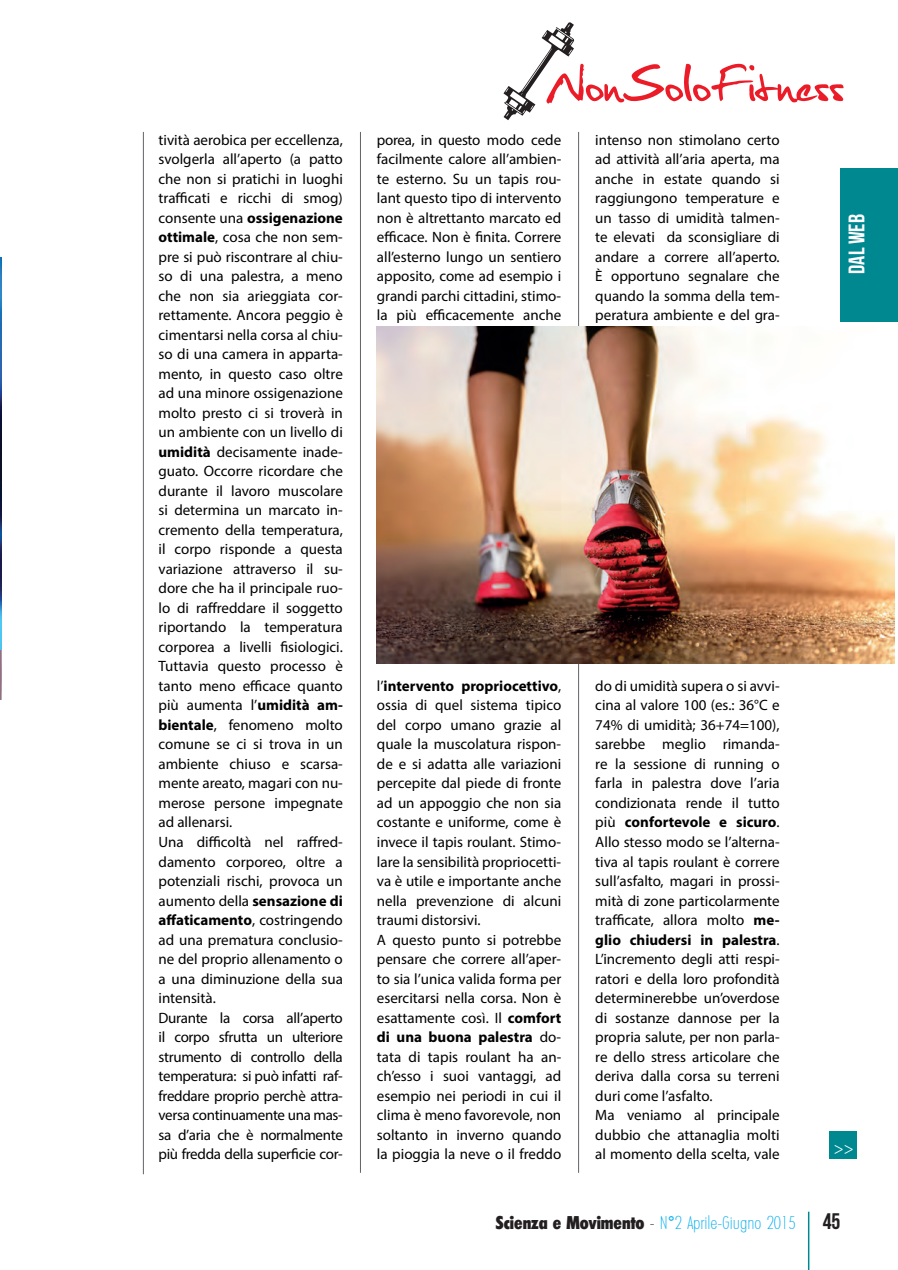
<style>
.page{position:relative;width:898px;height:1270px;background:#fff}
.page>*{position:absolute;margin:0;border:0;box-sizing:border-box;transform-origin:0 0}
.t1{font:22.5px "Bebas Neue";color:#fff}
.t2{font:200 condensed 18px "Limerick";color:#00aeef}
.t3{font:18px "Minion Pro";color:#fff}
.t4{font:15px/19.5px "Myriad Pro";color:#000001}
.s1{font-weight:700}
.s2{font-weight:800;color:#231f20}
.s3{color:#231f20}
.s4{font-family:"Arial Narrow";font-weight:400;font-stretch:normal}
.s5{font-family:"Bebas Neue";font-weight:400;font-stretch:normal;font-size:22.5px;color:#231f20}
</style>
<div class="page">
<div style="left:840px;top:169px;width:58px;height:153px;background:#008891"></div>
<hr style="left:808px;top:1211px;width:1px;height:58px;background:#008891">
<hr style="left:143px;top:132px;width:1px;height:1042px;background:#636366">
<img style="left:0;top:257px;width:1px;height:393px">
<hr style="left:0;top:650px;width:1px;height:49px;background:#ef4d3d">
<hr style="left:360px;top:132px;width:1px;height:1040px;background:#636366">
<hr style="left:578px;top:132px;width:1px;height:1040px;background:#636366">
<svg style="left:503px;top:22px;width:340px;height:98px"></svg>
<div style="left:829px;top:1131px;width:28px;height:27px;background:#008891"></div>
<img style="left:377px;top:326px;width:517px;height:337px">
<p class="t4" style="left:158px;top:130px;width:186px">tività aerobica per eccellenza, svolgerla all’aperto (a patto che non si pratichi in luoghi trafficati e ricchi di smog) consente una <span class="s1">ossigenazione ottimale</span>, cosa che non sem&shy;pre si può riscontrare al chiu&shy;so di una palestra, a meno che non sia arieggiata cor&shy;rettamente. Ancora peggio è cimentarsi nella corsa al chiu&shy;so di una camera in apparta&shy;mento, in questo caso oltre ad una minore ossigenazione molto presto ci si troverà in un ambiente con un livello di <span class="s1">umidità</span> decisamente inade&shy;guato. Occorre ricordare che durante il lavoro muscolare si determina un marcato in&shy;cremento della temperatura, il corpo risponde a questa variazione attraverso il su&shy;dore che ha il principale ruo&shy;lo di raffreddare il soggetto riportando la temperatura corporea a livelli fisiologici.<br>Tuttavia questo processo è tanto meno efficace quanto più aumenta l’<span class="s1">umidità am&shy;bientale</span>, fenomeno molto comune se ci si trova in un ambiente chiuso e scarsa&shy;mente areato, magari con nu&shy;merose persone impegnate ad allenarsi.<br>Una difficoltà nel raffred&shy;damento corporeo, oltre a potenziali rischi, provoca un aumento della <span class="s1">sensazione di affaticamento</span>, costringendo ad una prematura conclusio&shy;ne del proprio allenamento o a una diminuzione della sua intensità.<br>Durante la corsa all’aperto il corpo sfrutta un ulteriore strumento di controllo della temperatura: si può infatti raf&shy;freddare proprio perchè attra&shy;versa continuamente una mas&shy;sa d’aria che è normalmente più fredda della superficie cor-</p>
<p class="t4" style="left:377px;top:130px;width:186px;text-align:justify">porea, in questo modo cede facilmente calore all’ambien&shy;te esterno. Su un tapis rou&shy;lant questo tipo di intervento non è altrettanto marcato ed efficace. Non è finita. Correre all’esterno lungo un sentiero apposito, come ad esempio i grandi parchi cittadini, stimo&shy;la più efficacemente anche</p>
<p class="t4" style="left:377px;top:676px;width:186px">l’<span class="s1">intervento propriocettivo</span>, ossia di quel sistema tipico del corpo umano grazie al quale la muscolatura rispon&shy;de e si adatta alle variazioni percepite dal piede di fronte ad un appoggio che non sia costante e uniforme, come è invece il tapis roulant. Stimo&shy;lare la sensibilità propriocetti&shy;va è utile e importante anche nella prevenzione di alcuni traumi distorsivi.<br>A questo punto si potrebbe pensare che correre all’aper&shy;to sia l’unica valida forma per esercitarsi nella corsa. Non è esattamente così. Il <span class="s1">comfort di una buona palestra</span> do&shy;tata di tapis roulant ha an&shy;ch’esso i suoi vantaggi, ad esempio nei periodi in cui il clima è meno favorevole, non soltanto in inverno quando la pioggia la neve o il freddo</p>
<p class="t4" style="left:595px;top:130px;width:186px;text-align:justify">intenso non stimolano certo ad attività all’aria aperta, ma anche in estate quando si raggiungono temperature e un tasso di umidità talmen&shy;te elevati da sconsigliare di andare a correre all’aperto.<br>È opportuno segnalare che quando la somma della tem&shy;peratura ambiente e del gra-</p>
<p class="t4" style="left:595px;top:676px;width:186px">do di umidità supera o si avvi&shy;cina al valore 100 (es.: 36°C e<br>74% di umidità; 36+74=100), sarebbe meglio rimanda&shy;re la sessione di running o farla in palestra dove l’aria condizionata rende il tutto più <span class="s1">confortevole e sicuro</span>.<br>Allo stesso modo se l’alterna&shy;tiva al tapis roulant è correre sull’asfalto, magari in prossi&shy;mità di zone particolarmente trafficate, allora molto <span class="s1">me&shy;glio chiudersi in palestra</span>.<br>L’incremento degli atti respi&shy;ratori e della loro profondità determinerebbe un’overdose di sostanze dannose per la propria salute, per non parla&shy;re dello stress articolare che deriva dalla corsa su terreni duri come l’asfalto.<br>Ma veniamo al principale dubbio che attanaglia molti al momento della scelta, vale</p>
<h1 class="t1" style="left:844px;top:274px;width:61px;rotate:-90deg">DAL WEB</h1>
<p class="t3" style="left:833px;top:1135px;width:21px">&gt;&gt;</p>
<p class="t2" style="left:496px;top:1211px;width:346px"><span class="s2">Scienza e Movimento</span> <span class="s3">-</span> N<span class="s4">°</span>2 Aprile-Giugno 2015 <span class="s5">45</span></p>
</div>
